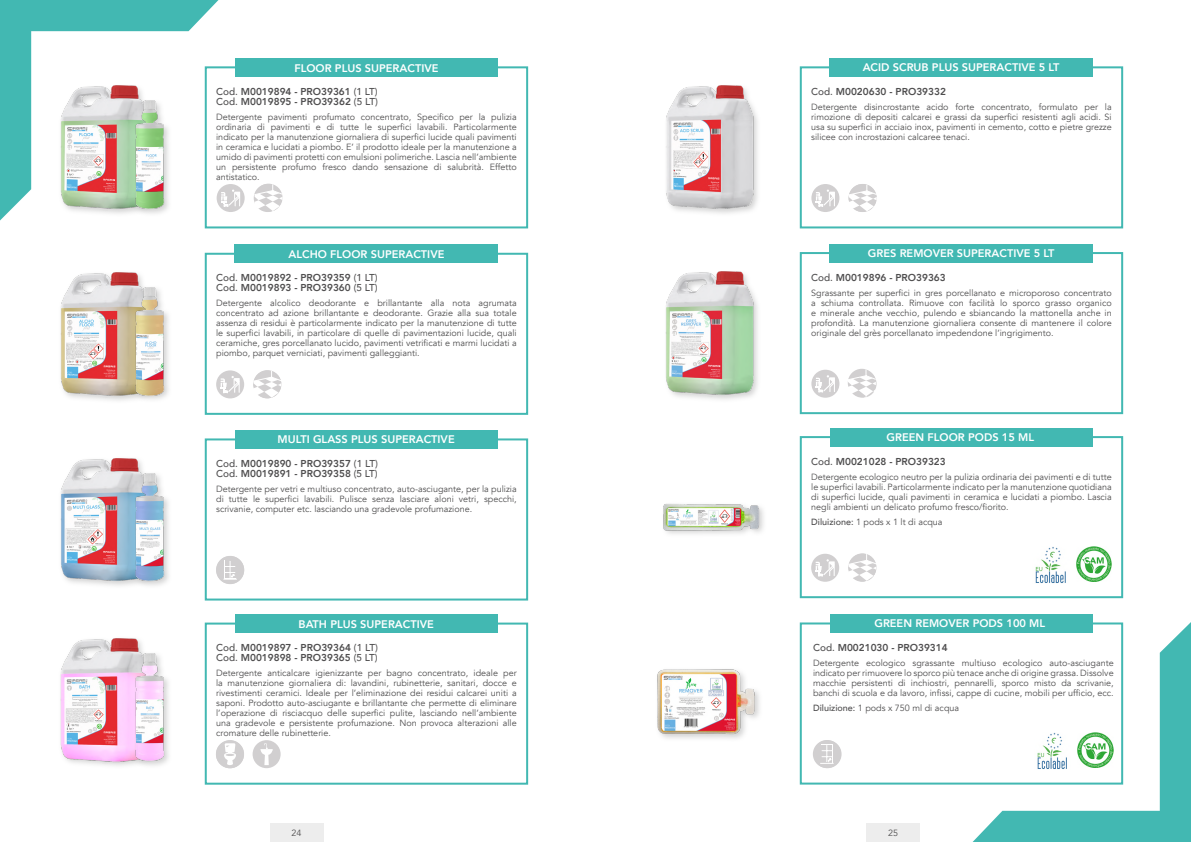
<style>
.page{position:relative;width:1191px;height:842px;background:#fff}
.page>*{position:absolute;margin:0;border:0;box-sizing:border-box;transform-origin:0 0}
.t1{font:800 11px "Avenir";color:#fff}
.t2{font:800 10px/10px "Avenir";color:#4f4e4f}
.t3{font:9px/10px "Avenir";color:#4f4e4f;text-align:justify}
.s1{font-weight:500}
</style>
<div class="page">
<div style="left:270px;top:823px;width:53px;height:19px;background:#ededed"></div>
<div style="left:866px;top:823px;width:54px;height:19px;background:#ededed"></div>
<div style="left:205px;top:66px;width:323px;height:162px;background:#fff;border:2px solid #42b8b2"></div>
<div style="left:235px;top:58px;width:263px;height:19px;background:#42b8b2"></div>
<div style="left:217px;top:184px;width:28px;height:28px;background:#d1cfd0;border-radius:50%"></div>
<svg style="left:221px;top:189px;width:19px;height:18px"></svg>
<svg style="left:254px;top:184px;width:29px;height:28px"></svg>
<div style="left:205px;top:253px;width:323px;height:162px;background:#fff;border:2px solid #42b8b2"></div>
<div style="left:235px;top:245px;width:263px;height:18px;background:#42b8b2"></div>
<div style="left:216px;top:370px;width:28px;height:28px;background:#d1cfd0;border-radius:50%"></div>
<svg style="left:220px;top:376px;width:20px;height:17px"></svg>
<svg style="left:253px;top:370px;width:29px;height:29px"></svg>
<div style="left:205px;top:438px;width:323px;height:162px;background:#fff;border:2px solid #42b8b2"></div>
<div style="left:235px;top:430px;width:263px;height:19px;background:#42b8b2"></div>
<div style="left:205px;top:623px;width:323px;height:162px;background:#fff;border:2px solid #42b8b2"></div>
<div style="left:235px;top:615px;width:263px;height:18px;background:#42b8b2"></div>
<div style="left:216px;top:556px;width:28px;height:28px;background:#d1cfd0;border-radius:50%"></div>
<svg style="left:219px;top:561px;width:22px;height:19px"></svg>
<div style="left:216px;top:740px;width:28px;height:28px;background:#d1cfd0;border-radius:50%"></div>
<svg style="left:219px;top:743px;width:21px;height:22px"></svg>
<div style="left:253px;top:740px;width:28px;height:28px;background:#d1cfd0;border-radius:50%"></div>
<svg style="left:260px;top:743px;width:13px;height:22px"></svg>
<img style="left:60px;top:272px;width:82px;height:129px">
<img style="left:125px;top:279px;width:44px;height:122px">
<img style="left:60px;top:458px;width:82px;height:128px">
<img style="left:125px;top:465px;width:44px;height:121px">
<img style="left:60px;top:638px;width:82px;height:128px">
<img style="left:125px;top:645px;width:44px;height:121px">
<svg style="left:972px;top:622px;width:219px;height:220px"></svg>
<div style="left:799px;top:66px;width:324px;height:162px;background:#fff;border:2px solid #42b8b2"></div>
<div style="left:830px;top:58px;width:263px;height:19px;background:#42b8b2"></div>
<div style="left:811px;top:184px;width:28px;height:28px;background:#d1cfd0;border-radius:50%"></div>
<svg style="left:814px;top:189px;width:21px;height:18px"></svg>
<svg style="left:848px;top:184px;width:29px;height:28px"></svg>
<div style="left:799px;top:252px;width:324px;height:162px;background:#fff;border:2px solid #42b8b2"></div>
<div style="left:830px;top:244px;width:263px;height:18px;background:#42b8b2"></div>
<div style="left:811px;top:370px;width:28px;height:28px;background:#d1cfd0;border-radius:50%"></div>
<svg style="left:814px;top:375px;width:21px;height:18px"></svg>
<svg style="left:848px;top:369px;width:28px;height:28px"></svg>
<img style="left:666px;top:85px;width:92px;height:129px">
<img style="left:665px;top:271px;width:93px;height:129px">
<div style="left:799px;top:436px;width:324px;height:162px;background:#fff;border:2px solid #42b8b2"></div>
<div style="left:830px;top:428px;width:262px;height:18px;background:#42b8b2"></div>
<div style="left:811px;top:554px;width:28px;height:28px;background:#d1cfd0;border-radius:50%"></div>
<svg style="left:814px;top:559px;width:21px;height:18px"></svg>
<svg style="left:848px;top:554px;width:29px;height:28px"></svg>
<img style="left:663px;top:503px;width:101px;height:31px">
<div style="left:799px;top:622px;width:324px;height:162px;background:#fff;border:2px solid #42b8b2"></div>
<div style="left:830px;top:614px;width:262px;height:19px;background:#42b8b2"></div>
<div style="left:655px;top:667px;width:107px;height:75px;background:#c6c6c6;opacity:.75"></div>
<img style="left:656px;top:667px;width:101px;height:75px">
<div style="left:813px;top:740px;width:28px;height:28px;background:#d1cfd0;border-radius:50%"></div>
<div style="left:821px;top:744px;width:11px;height:19px;background:#fff"></div>
<svg style="left:816px;top:745px;width:22px;height:19px"></svg>
<svg style="left:0;top:0;width:218px;height:220px"></svg>
<img style="left:1035px;top:547px;width:31px;height:36px">
<img style="left:1076px;top:546px;width:35px;height:36px">
<img style="left:1037px;top:733px;width:30px;height:36px">
<img style="left:1078px;top:732px;width:35px;height:36px">
<p class="t1" style="left:294px;top:60px;width:146px">FLOOR PLUS SUPERACTIVE</p>
<p class="t2" style="left:216px;top:87px;width:163px"><span class="s1">Cod.</span> M0019894 - PRO39361 <span class="s1">(1 LT)<br>Cod.</span> M0019895 - PRO39362 <span class="s1">(5 LT)</span></p>
<p class="t3" style="left:216px;top:112px;width:302px">Detergente pavimenti profumato concentrato, Specifico per la pulizia ordinaria di pavimenti e di tutte le superfici lavabili. Particolarmente indicato per la manutenzione giornaliera di superfici lucide quali pavimenti in ceramica e lucidati a piombo. E’ il prodotto ideale per la manutenzione a umido di pavimenti protetti con emulsioni polimeriche. Lascia nell’ambiente un persistente profumo fresco dando sensazione di salubrità. Effetto antistatico.</p>
<p class="t1" style="left:288px;top:245px;width:157px">ALCHO FLOOR SUPERACTIVE</p>
<p class="t2" style="left:216px;top:273px;width:163px"><span class="s1">Cod.</span> M0019892 - PRO39359 <span class="s1">(1 LT)<br>Cod.</span> M0019893 - PRO39360 <span class="s1">(5 LT)</span></p>
<p class="t3" style="left:216px;top:298px;width:302px">Detergente alcolico deodorante e brillantante alla nota agrumata concentrato ad azione brillantante e deodorante. Grazie alla sua totale assenza di residui è particolarmente indicato per la manutenzione di tutte le superfici lavabili, in particolare di quelle di pavimentazioni lucide, quali ceramiche, gres porcellanato lucido, pavimenti vetrificati e marmi lucidati a piombo, parquet verniciati, pavimenti galleggianti.</p>
<p class="t1" style="left:278px;top:431px;width:179px">MULTI GLASS PLUS SUPERACTIVE</p>
<p class="t2" style="left:216px;top:459px;width:163px"><span class="s1">Cod.</span> M0019890 - PRO39357 <span class="s1">(1 LT)<br>Cod.</span> M0019891 - PRO39358 <span class="s1">(5 LT)</span></p>
<p class="t3" style="left:216px;top:484px;width:302px">Detergente per vetri e multiuso concentrato, auto-asciugante, per la pulizia di tutte le superfici lavabili. Pulisce senza lasciare aloni vetri, specchi, scrivanie, computer etc. lasciando una gradevole profumazione.</p>
<p class="t1" style="left:298px;top:615px;width:137px">BATH PLUS SUPERACTIVE</p>
<p class="t2" style="left:216px;top:643px;width:163px"><span class="s1">Cod.</span> M0019897 - PRO39364 <span class="s1">(1 LT)<br>Cod.</span> M0019898 - PRO39365 <span class="s1">(5 LT)</span></p>
<p class="t3" style="left:216px;top:668px;width:302px">Detergente anticalcare igienizzante per bagno concentrato, ideale per la manutenzione giornaliera di: lavandini, rubinetterie, sanitari, docce e rivestimenti ceramici. Ideale per l’eliminazione dei residui calcarei uniti a saponi. Prodotto auto-asciugante e brillantante che permette di eliminare l’operazione di risciacquo delle superfici pulite, lasciando nell’ambiente una gradevole e persistente profumazione. Non provoca alterazioni alle cromature delle rubinetterie.</p>
<p class="t1" style="left:862px;top:59px;width:198px">ACID SCRUB PLUS SUPERACTIVE 5 LT</p>
<p class="t2" style="left:811px;top:87px;width:136px"><span class="s1">Cod.</span> M0020630 - PRO39332</p>
<p class="t3" style="left:811px;top:102px;width:302px">Detergente disincrostante acido forte concentrato, formulato per la rimozione di depositi calcarei e grassi da superfici resistenti agli acidi. Si usa su superfici in acciaio inox, pavimenti in cemento, cotto e pietre grezze silicee con incrostazioni calcaree tenaci.</p>
<p class="t1" style="left:868px;top:245px;width:188px">GRES REMOVER SUPERACTIVE 5 LT</p>
<p class="t2" style="left:811px;top:272px;width:136px"><span class="s1">Cod.</span> M0019896 - PRO39363</p>
<p class="t3" style="left:811px;top:288px;width:302px">Sgrassante per superfici in gres porcellanato e microporoso concentrato a schiuma controllata. Rimuove con facilità lo sporco grasso organico e minerale anche vecchio, pulendo e sbiancando la mattonella anche in profondità. La manutenzione giornaliera consente di mantenere il colore originale del grès porcellanato impedendone l’ingrigimento.</p>
<p class="t1" style="left:886px;top:429px;width:149px">GREEN FLOOR PODS 15 ML</p>
<p class="t2" style="left:811px;top:456px;width:136px"><span class="s1">Cod.</span> M0021028 - PRO39323</p>
<p class="t3" style="left:811px;top:472px;width:302px">Detergente ecologico neutro per la pulizia ordinaria dei pavimenti e di tutte le superfici lavabili. Particolarmente indicato per la manutenzione quotidiana di superfici lucide, quali pavimenti in ceramica e lucidati a piombo. Lascia negli ambienti un delicato profumo fresco/fiorito.</p>
<p class="t3" style="left:811px;top:517px;width:133px"><span class="s1">Diluizione:</span> 1 pods x 1 lt di acqua</p>
<p class="t1" style="left:874px;top:615px;width:172px">GREEN REMOVER PODS 100 ML</p>
<p class="t2" style="left:813px;top:643px;width:136px"><span class="s1">Cod.</span> M0021030 - PRO39314</p>
<p class="t3" style="left:813px;top:658px;width:302px">Detergente ecologico sgrassante multiuso ecologico auto-asciugante indicato per rimuovere lo sporco più tenace anche di origine grassa. Dissolve macchie persistenti di inchiostri, pennarelli, sporco misto da scrivanie, banchi di scuola e da lavoro, infissi, cappe di cucine, mobili per ufficio, ecc.</p>
<p class="t3" style="left:813px;top:703px;width:148px"><span class="s1">Diluizione:</span> 1 pods x 750 ml di acqua</p>
<p class="t3" style="left:291px;top:828px;width:12px">24</p>
<p class="t3" style="left:888px;top:828px;width:12px">25</p>
</div>
